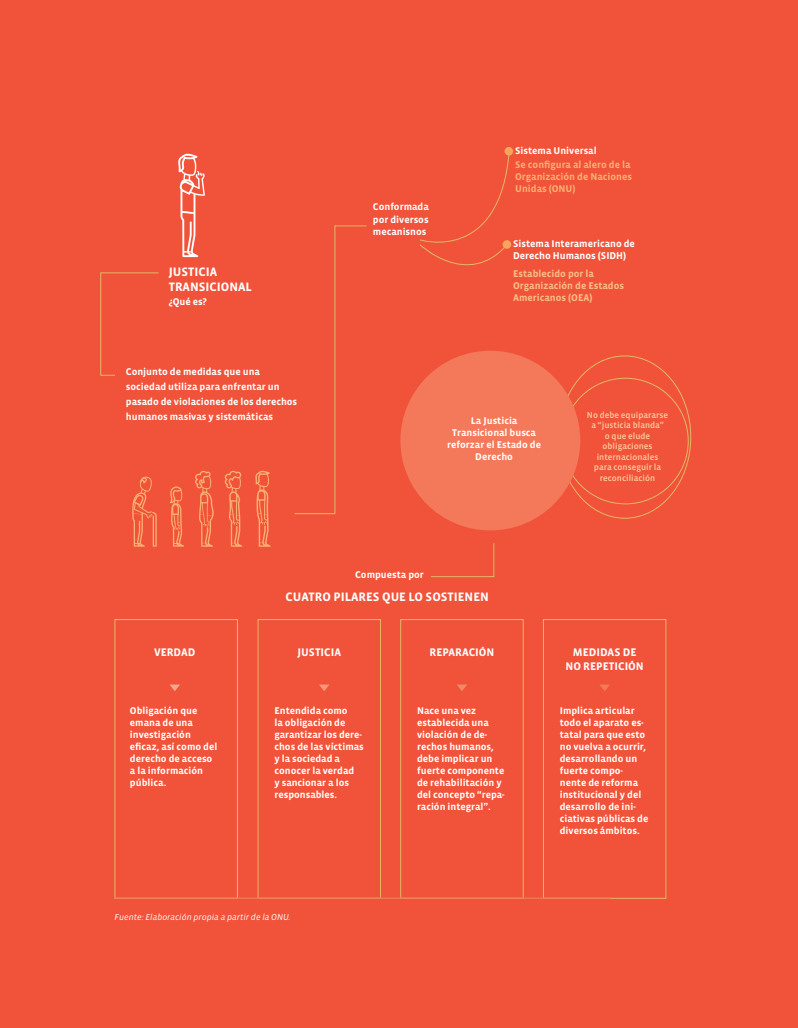
<style>
.page{position:relative;width:798px;height:1028px;background:#fff}
.page>*{position:absolute;margin:0;border:0;box-sizing:border-box;transform-origin:0 0}
.t1{font:700 12.5px/15px "Vista Sans";color:#fff}
.t2{font:700 11.25px/13.5px "Vista Sans";color:#fff;text-align:center}
.t3{font:700 10px/12px "Vista Sans";color:#fff}
.t4{font:700 10px/12px "Vista Sans";color:#fab072}
.t5{font:700 10px/12px "Vista Sans";color:#fcbc86}
.t6{font:8.75px/10.5px "Vista Sans Med";color:#fdc99b;text-align:center}
.t7{font:italic 8.75px "Vista Sans";color:#fff}
</style>
<div class="page">
<div style="left:0;top:0;width:797px;height:1028px;background:#f0533a"></div>
<svg style="left:178px;top:154px;width:27px;height:103px"></svg>
<div style="left:115px;top:619px;width:123px;height:279px;border:1px solid #e2b965"></div>
<div style="left:257px;top:619px;width:123px;height:279px;border:1px solid #e2b965"></div>
<div style="left:400px;top:619px;width:123px;height:279px;border:1px solid #e2b965"></div>
<div style="left:543px;top:619px;width:123px;height:279px;border:1px solid #e2b965"></div>
<svg style="left:169px;top:684px;width:11px;height:7px"></svg>
<svg style="left:319px;top:684px;width:10px;height:7px"></svg>
<svg style="left:457px;top:684px;width:10px;height:7px"></svg>
<svg style="left:600px;top:684px;width:9px;height:7px"></svg>
<svg style="left:100px;top:272px;width:59px;height:104px"></svg>
<svg style="left:195px;top:471px;width:18px;height:76px"></svg>
<svg style="left:225px;top:471px;width:17px;height:76px"></svg>
<svg style="left:170px;top:486px;width:14px;height:60px"></svg>
<svg style="left:132px;top:476px;width:25px;height:70px"></svg>
<svg style="left:255px;top:471px;width:15px;height:76px"></svg>
<svg style="left:294px;top:225px;width:73px;height:289px"></svg>
<svg style="left:430px;top:543px;width:64px;height:34px"></svg>
<hr style="left:115px;top:897px;width:495px;height:1px;background:#f4785a">
<svg style="left:419px;top:155px;width:90px;height:111px"></svg>
<div style="left:504px;top:147px;width:9px;height:8px;background:#f9a45e;border-radius:50%"></div>
<div style="left:502px;top:240px;width:9px;height:9px;background:#f9a45e;border-radius:50%"></div>
<div style="left:400px;top:351px;width:180px;height:179px;background:#f4785a;border-radius:50%"></div>
<p class="t1" style="left:169px;top:264px;width:84px">JUSTICIA<br>TRANSICIONAL</p>
<p class="t3" style="left:169px;top:296px;width:40px">¿Qué es?</p>
<p class="t3" style="left:126px;top:364px;width:173px;line-height:15px">Conjunto de medidas que una sociedad utiliza para enfrentar un pasado de violaciones de los derechos humanos masivas y sistemáticas</p>
<p class="t3" style="left:373px;top:201px;width:57px;line-height:12.5px;text-align:justify">Conformada por diversos mecanisnos</p>
<p class="t3" style="left:515px;top:145px;width:83px">Sistema Universal</p>
<p class="t4" style="left:515px;top:159px;width:118px">Se configura al alero de la<br>Organización de Naciones<br>Unidas (ONU)</p>
<p class="t3" style="left:513px;top:238px;width:123px">Sistema Interamericano de<br>Derecho Humanos (SIDH)</p>
<p class="t5" style="left:513px;top:268px;width:112px">Establecido por la<br>Organización de Estados<br>Americanos (OEA)</p>
<p class="t3" style="left:447px;top:415px;width:95px;text-align:center">La Justicia<br>Transicional busca reforzar el Estado de<br>Derecho</p>
<p class="t3" style="left:355px;top:569px;width:70px">Compuesta por</p>
<p class="t6" style="left:586px;top:410px;width:83px">No debe equipararse a “justicia blanda”<br>o que elude obligaciones internacionales para conseguir la reconciliación</p>
<p class="t1" style="left:285px;top:589px;width:205px">CUATRO PILARES QUE LO SOSTIENEN</p>
<p class="t2" style="left:154px;top:646px;width:43px">VERDAD</p>
<p class="t2" style="left:297px;top:646px;width:45px">JUSTICIA</p>
<p class="t2" style="left:429px;top:646px;width:66px">REPARACIÓN</p>
<p class="t2" style="left:565px;top:646px;width:80px">MEDIDAS DE<br>NO REPETICIÓN</p>
<p class="t3" style="left:130px;top:704px;width:89px">Obligación que emana de una investigación eficaz, así como del derecho de acceso a la información pública.</p>
<p class="t3" style="left:274px;top:704px;width:91px">Entendida como<br>la obligación de garantizar los dere&shy;chos de las víctimas y la sociedad a conocer la verdad<br>y sancionar a los responsables.</p>
<p class="t3" style="left:417px;top:704px;width:89px">Nace una vez establecida una violación de de&shy;rechos humanos, debe implicar un fuerte componente de rehabilitación y del concepto “repa&shy;ración integral”.</p>
<p class="t3" style="left:559px;top:704px;width:90px">Implica articular todo el aparato es&shy;tatal para que esto no vuelva a ocurrir, desarrollando un fuerte compo&shy;nente de reforma institucional y del desarrollo de ini&shy;ciativas públicas de diversos ámbitos.</p>
<p class="t7" style="left:115px;top:912px;width:177px">Fuente: Elaboración propia a partir de la ONU.</p>
</div>
